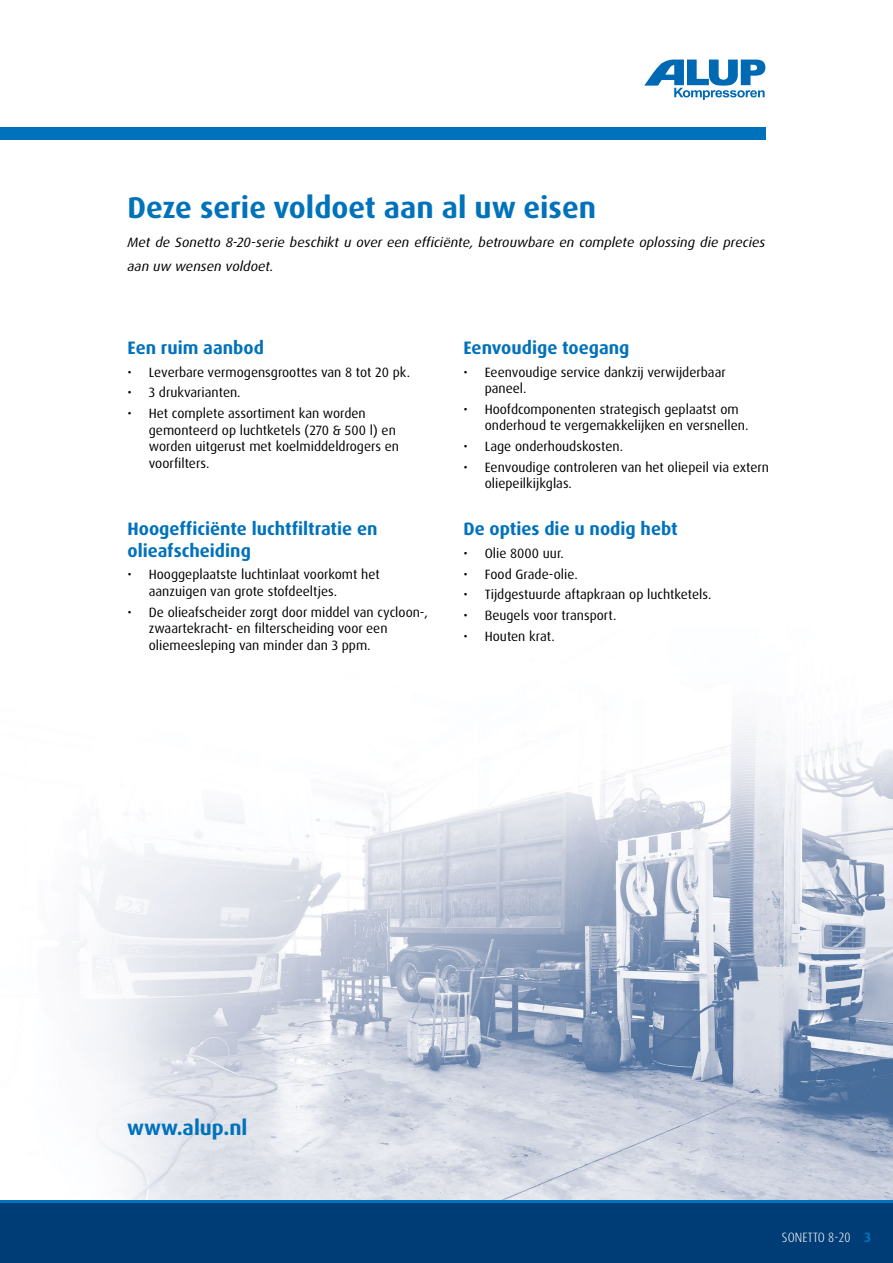
<style>
.page{position:relative;width:893px;height:1263px;background:#fff}
.page>*{position:absolute;margin:0;border:0;box-sizing:border-box;transform-origin:0 0}
.t1{font:700 30px "Dax Pro";color:#0072bc}
.t2{font:700 21px "Dax Pro";color:#0072bc}
.t3{font:700 18px/21.6px "Dax Pro";color:#0072bc}
.t4{font:13.5px/16.5px "Dax Pro";color:#000}
.t5{font:italic 13.5px/24px "Dax Pro";color:#000;scale:1.05 1}
.t6{font:300 condensed 13.5px "Dax Pro";letter-spacing:.01em;color:#fff}
.s1{font-weight:700;font-stretch:normal;color:#0072bc}
</style>
<div class="page">
<img style="left:67px;top:721px;width:826px;height:479px">
<div style="left:0;top:128px;width:765px;height:12px;background:#0072bc"></div>
<div style="left:0;top:1202px;width:893px;height:61px;background:#003c75"></div>
<hr style="left:0;top:1200px;width:893px;height:3px;background:#0072bc">
<svg style="left:644px;top:60px;width:121px;height:40px"></svg>
<h1 class="t1" style="left:128px;top:189px;width:470px">Deze serie voldoet aan al uw eisen</h1>
<p class="t5" style="left:128px;top:230px;width:609px">Met de Sonetto 8-20-serie beschikt u over een efficiënte, betrouwbare en complete oplossing die precies aan uw wensen voldoet.</p>
<h3 class="t3" style="left:128px;top:337px;width:138px">Een ruim aanbod</h3>
<p class="t4" style="left:128px;top:364px;width:284px">• Leverbare vermogensgroottes van 8 tot 20 pk.</p>
<p class="t4" style="left:128px;top:384px;width:115px">• 3 drukvarianten.</p>
<p class="t4" style="left:149px;top:405px;width:252px;text-indent:-21px">• Het complete assortiment kan worden gemonteerd op luchtketels (270 &amp; 500 l) en worden uitgerust met koelmiddeldrogers en voorfilters.</p>
<h3 class="t3" style="left:128px;top:518px;width:251px">Hoogefficiënte luchtfiltratie en olieafscheiding</h3>
<p class="t4" style="left:149px;top:567px;width:232px;text-indent:-21px">• Hooggeplaatste luchtinlaat voorkomt het aanzuigen van grote stofdeeltjes.</p>
<p class="t4" style="left:149px;top:604px;width:281px;text-indent:-21px">• De olieafscheider zorgt door middel van cycloon-, zwaartekracht- en filterscheiding voor een oliemeesleping van minder dan 3 ppm.</p>
<h3 class="t3" style="left:463px;top:337px;width:168px">Eenvoudige toegang</h3>
<p class="t4" style="left:485px;top:364px;width:243px;text-indent:-21px">• Eeenvoudige service dankzij verwijderbaar paneel.</p>
<p class="t4" style="left:485px;top:401px;width:265px;text-indent:-21px">• Hoofdcomponenten strategisch geplaatst om onderhoud te vergemakkelijken en versnellen.</p>
<p class="t4" style="left:463px;top:438px;width:161px">• Lage onderhoudskosten.</p>
<p class="t4" style="left:485px;top:459px;width:286px;text-indent:-21px">• Eenvoudige controleren van het oliepeil via extern oliepeilkijkglas.</p>
<h3 class="t3" style="left:463px;top:518px;width:216px">De opties die u nodig hebt</h3>
<p class="t4" style="left:463px;top:545px;width:102px">• Olie 8000 uur.</p>
<p class="t4" style="left:463px;top:566px;width:116px">• Food Grade-olie.</p>
<p class="t4" style="left:463px;top:586px;width:250px">• Tijdgestuurde aftapkraan op luchtketels.</p>
<p class="t4" style="left:463px;top:607px;width:154px">• Beugels voor transport.</p>
<p class="t4" style="left:463px;top:628px;width:93px">• Houten krat.</p>
<h2 class="t2" style="left:127px;top:1114px;width:122px">www.alup.nl</h2>
<p class="t6" style="left:782px;top:1228px;width:91px">SONETTO 8-20 <span class="s1">3</span></p>
</div>
